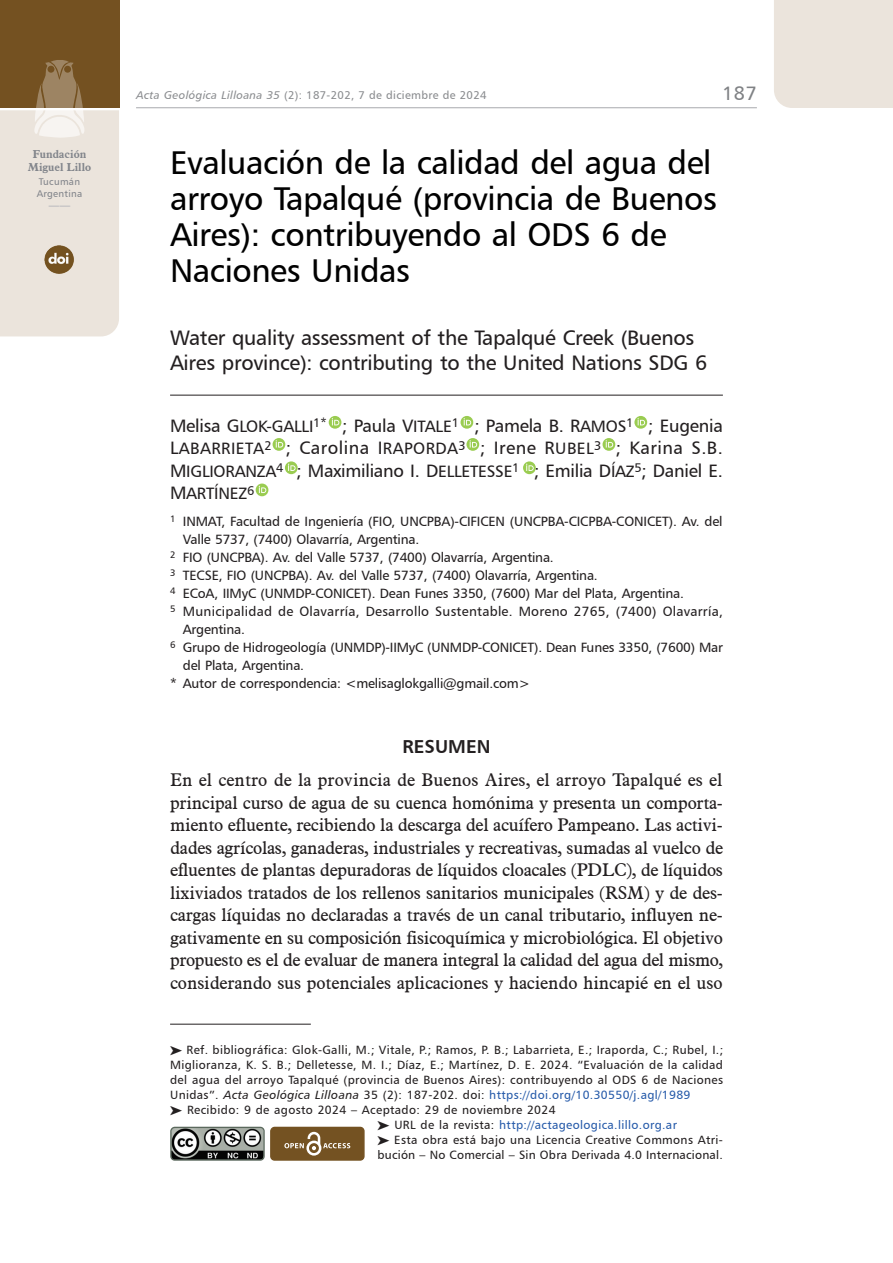
<style>
.page{position:relative;width:893px;height:1263px;background:#fff}
.page>*{position:absolute;margin:0;border:0;box-sizing:border-box;transform-origin:0 0}
.t1{font:33px/36px "Humanist 777 BT Roman B";letter-spacing:-.015em;color:#010101}
.t2{font:21px/25.5px "Humanist 777 BT Roman B";letter-spacing:-.015em;color:#231f20}
.t3{font:19.5px "Humanist 777 BT Roman B";color:#808285}
.t4{font:18.75px "Humanist 777 BT Bold B";color:#231f20}
.t5{font:18px/22.5px "Aldine 721 BT";letter-spacing:-.005em;color:#231f20;text-align:justify}
.t6{font:18px/22.5px "Humanist 777 BT Roman B";letter-spacing:-.015em;color:#231f20;text-align:justify}
.t7{font:16.5px "Humanist 777 BT Roman B";letter-spacing:-.015em;color:#231f20}
.t8{font:13.5px "Humanist 777 BT Roman B";letter-spacing:-.015em;color:#231f20}
.t9{font:13.5px "Humanist 777 BT Roman B";letter-spacing:.02em;color:#231f20}
.t10{font:12px "Humanist 777 BT Roman B";letter-spacing:.03em;color:#231f20}
.t11{font:12px "Humanist 777 BT Roman B";letter-spacing:.03em;color:#285caa}
.t12{font:11.25px "Humanist 777 BT Roman B";letter-spacing:.03em;color:#8a8c8f}
.t13{font:700 11.25px/12.8px "Aldine 721 BT";color:#82858b;text-align:center}
.t14{font:10.5px "Humanist 777 BT Bold B";color:#b3b4ba}
.t15{font:9.75px/12px "Humanist 777 BT Roman B";letter-spacing:.03em;color:#82858b}
.s1{font-family:"Humanist 777 BT Italic B"}
.s2{font-size:16.5px}
.s3{font-size:18px}
.s4{color:#231f20}
.s5{font-family:"Humanist 777 BT Italic B";color:#231f20}
</style>
<div class="page">
<hr style="left:136px;top:107px;width:621px;height:1px;background:#a8a9ad">
<div style="left:774px;top:0;width:119px;height:108px;background:#ebe4dc"></div>
<hr style="left:170px;top:395px;width:553px;height:1px;background:#231f20">
<hr style="left:170px;top:1024px;width:141px;height:1px;background:#231f20">
<div style="left:0;top:0;width:119px;height:108px;background:#745121"></div>
<svg style="left:0;top:60px;width:119px;height:276px"></svg>
<img style="left:45px;top:245px;width:29px;height:30px">
<img style="left:171px;top:1129px;width:93px;height:31px">
<div style="left:271px;top:1127px;width:93px;height:33px;background:#745222;border-radius:4px"></div>
<div style="left:270px;top:1127px;width:95px;height:33px;border:1px solid #745222;border-radius:4px"></div>
<svg style="left:284px;top:1132px;width:66px;height:23px"></svg>
<div style="left:170px;top:1127px;width:95px;height:33px;border:1px solid #5b695d;border-radius:4px"></div>
<svg style="left:329px;top:416px;width:12px;height:13px"></svg>
<svg style="left:332px;top:418px;width:7px;height:7px"></svg>
<svg style="left:273px;top:438px;width:12px;height:13px"></svg>
<svg style="left:276px;top:440px;width:7px;height:7px"></svg>
<svg style="left:466px;top:438px;width:13px;height:13px"></svg>
<svg style="left:470px;top:440px;width:7px;height:7px"></svg>
<svg style="left:603px;top:438px;width:12px;height:13px"></svg>
<svg style="left:606px;top:440px;width:7px;height:7px"></svg>
<svg style="left:523px;top:461px;width:13px;height:13px"></svg>
<svg style="left:526px;top:464px;width:8px;height:7px"></svg>
<svg style="left:285px;top:461px;width:13px;height:13px"></svg>
<svg style="left:288px;top:464px;width:8px;height:7px"></svg>
<svg style="left:256px;top:483px;width:12px;height:13px"></svg>
<svg style="left:259px;top:486px;width:7px;height:7px"></svg>
<svg style="left:460px;top:416px;width:13px;height:13px"></svg>
<svg style="left:464px;top:418px;width:7px;height:7px"></svg>
<svg style="left:634px;top:416px;width:13px;height:13px"></svg>
<svg style="left:638px;top:418px;width:7px;height:7px"></svg>
<p class="t13" style="left:28px;top:148px;width:65px">Fundación<br>Miguel Lillo</p>
<p class="t15" style="left:37px;top:175px;width:47px">Tucumán<br>Argentina</p>
<p class="t14" style="left:49px;top:199px;width:23px">——</p>
<p class="t12" style="left:136px;top:88px;width:352px"><span class="s1">Acta Geológica Lilloana 35</span> (2): 187-202, 7 de diciembre de 2024</p>
<p class="t3" style="left:722px;top:81px;width:36px">187</p>
<h1 class="t1" style="left:170px;top:144px;width:548px">Evaluación de la calidad del agua del arroyo Tapalqué (provincia de Buenos<br>Aires): contribuyendo al ODS 6 de<br>Naciones Unidas</h1>
<p class="t2" style="left:170px;top:324px;width:538px">Water quality assessment of the Tapalqué Creek (Buenos<br>Aires province): contributing to the United Nations SDG 6</p>
<p class="t6" style="left:170px;top:414px;width:554px">Melisa G<span class="s2">LOK-GALLI</span><sup>1*</sup> ; Paula V<span class="s2">ITALE</span><sup>1</sup> ; Pamela B. R<span class="s2">AMOS</span><sup>1</sup> ; Eugenia L<span class="s2">ABARRIETA</span><sup>2</sup><sup>.</sup><sup>...</sup>; Carolina I<span class="s2">RAPORDA</span><sup>3</sup> ; Irene R<span class="s2">UBEL</span><sup>3</sup> ; Karina S.B.<br>M<span class="s2">IGLIORANZA</span><sup>4</sup> ; Maximiliano I. D<span class="s2">ELLETESSE</span><sup>1</sup> ; Emilia D<span class="s2">ÍAZ</span><sup>5</sup>; Daniel E.</p>
<p class="t7" style="left:170px;top:483px;width:86px"><span class="s3">M</span>ARTÍNEZ<sup>6</sup></p>
<p class="t8" style="left:170px;top:512px;width:554px"><sup>1</sup> INMAT, Facultad de Ingeniería (FIO, UNCPBA)-CIFICEN (UNCPBA-CICPBA-CONICET). Av. del</p>
<p class="t8" style="left:183px;top:530px;width:238px">Valle 5737, (7400) Olavarría, Argentina.</p>
<p class="t8" style="left:170px;top:548px;width:385px"><sup>2</sup> FIO (UNCPBA). Av. del Valle 5737, (7400) Olavarría, Argentina.</p>
<p class="t8" style="left:170px;top:566px;width:429px"><sup>3</sup> TECSE, FIO (UNCPBA). Av. del Valle 5737, (7400) Olavarría, Argentina.</p>
<p class="t8" style="left:170px;top:584px;width:515px"><sup>4</sup> ECoA, IIMyC (UNMDP-CONICET). Dean Funes 3350, (7600) Mar del Plata, Argentina.</p>
<p class="t9" style="left:170px;top:602px;width:554px"><sup>5</sup> Municipalidad de Olavarría, Desarrollo Sustentable. Moreno 2765, (7400) Olavarría,</p>
<p class="t8" style="left:183px;top:620px;width:64px">Argentina.</p>
<p class="t8" style="left:170px;top:638px;width:554px"><sup>6</sup> Grupo de Hidrogeología (UNMDP)-IIMyC (UNMDP-CONICET). Dean Funes 3350, (7600) Mar</p>
<p class="t8" style="left:183px;top:656px;width:123px">del Plata, Argentina.</p>
<p class="t8" style="left:170px;top:674px;width:361px">* Autor de correspondencia: &lt;melisaglokgalli@gmail.com&gt;</p>
<p class="t4" style="left:402px;top:735px;width:89px">RESUMEN</p>
<p class="t5" style="left:170px;top:768px;width:555px">En el centro de la provincia de Buenos Aires, el arroyo Tapalqué es el principal curso de agua de su cuenca homónima y presenta un comporta&shy;miento efluente, recibiendo la descarga del acuífero Pampeano. Las activi&shy;dades agrícolas, ganaderas, industriales y recreativas, sumadas al vuelco de efluentes de plantas depuradoras de líquidos cloacales (PDLC), de líquidos lixiviados tratados de los rellenos sanitarios municipales (RSM) y de des&shy;cargas líquidas no declaradas a través de un canal tributario, influyen ne&shy;gativamente en su composición fisicoquímica y microbiológica. El objetivo propuesto es el de evaluar de manera integral la calidad del agua del mismo, considerando sus potenciales aplicaciones y haciendo hincapié en el uso</p>
<p class="t10" style="left:187px;top:1043px;width:538px">Ref. bibliográfica: Glok-Galli, M.; Vitale, P.; Ramos, P. B.; Labarrieta, E.; Iraporda, C.; Rubel, I.;</p>
<p class="t10" style="left:170px;top:1058px;width:554px">Miglioranza, K. S. B.; Delletesse, M. I.; Díaz, E.; Martínez, D. E. 2024. “Evaluación de la calidad</p>
<p class="t10" style="left:170px;top:1073px;width:554px">del agua del arroyo Tapalqué (provincia de Buenos Aires): contribuyendo al ODS 6 de Naciones</p>
<p class="t11" style="left:170px;top:1088px;width:522px"><span class="s4">Unidas”.</span> <span class="s5">Acta Geológica Lilloana</span> <span class="s4">35 (2): 187-202. doi:</span> https://doi.org/10.30550/j.agl/1989</p>
<p class="t10" style="left:187px;top:1103px;width:370px">Recibido: 9 de agosto 2024 – Aceptado: 29 de noviembre 2024</p>
<p class="t11" style="left:394px;top:1118px;width:284px"><span class="s4">URL de la revista:</span> http://actageologica.lillo.org.ar</p>
<p class="t10" style="left:394px;top:1133px;width:330px">Esta obra está bajo una Licencia Creative Commons Atri-</p>
<p class="t10" style="left:377px;top:1148px;width:347px">bución – No Comercial – Sin Obra Derivada 4.0 Internacional.</p>
</div>
